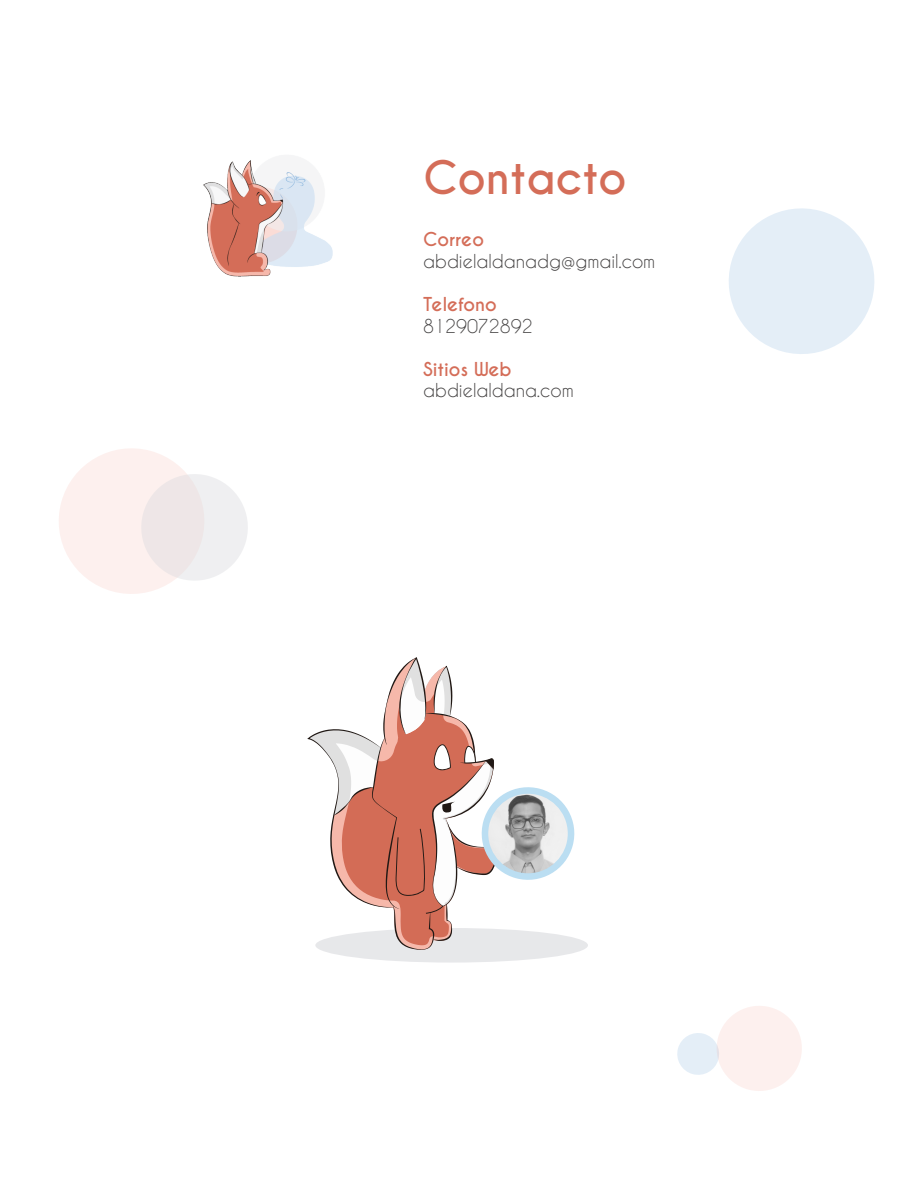
<style>
.page{position:relative;width:918px;height:1188px;background:#fff}
.page>*{position:absolute;margin:0;border:0;box-sizing:border-box;transform-origin:0 0}
.t1{font:700 43.5px "Caviar Dreams";color:#d46d58}
.t2{font:18px "Caviar Dreams";color:#444242}
.t3{font:700 18px "Caviar Dreams";color:#d46d58}
</style>
<div class="page">
<div style="left:315px;top:928px;width:273px;height:35px;background:#e7e8ea;border-radius:50%"></div>
<svg style="left:729px;top:208px;width:145px;height:146px"></svg>
<svg style="left:677px;top:1006px;width:125px;height:85px"></svg>
<svg style="left:59px;top:448px;width:189px;height:146px"></svg>
<img style="left:203px;top:160px;width:130px;height:117px">
<svg style="left:307px;top:657px;width:268px;height:293px"></svg>
<img style="left:488px;top:794px;width:80px;height:79px;border-radius:40px">
<h1 class="t1" style="left:423px;top:152px;width:205px">Contacto</h1>
<p class="t3" style="left:423px;top:229px;width:62px">Correo</p>
<p class="t2" style="left:423px;top:250px;width:234px">abdielaldanadg@gmail.com</p>
<p class="t3" style="left:423px;top:293px;width:75px">Telefono</p>
<p class="t2" style="left:423px;top:315px;width:111px">8129072892</p>
<p class="t3" style="left:423px;top:358px;width:90px">Sitios Web</p>
<p class="t2" style="left:423px;top:380px;width:152px">abdielaldana.com</p>
</div>
